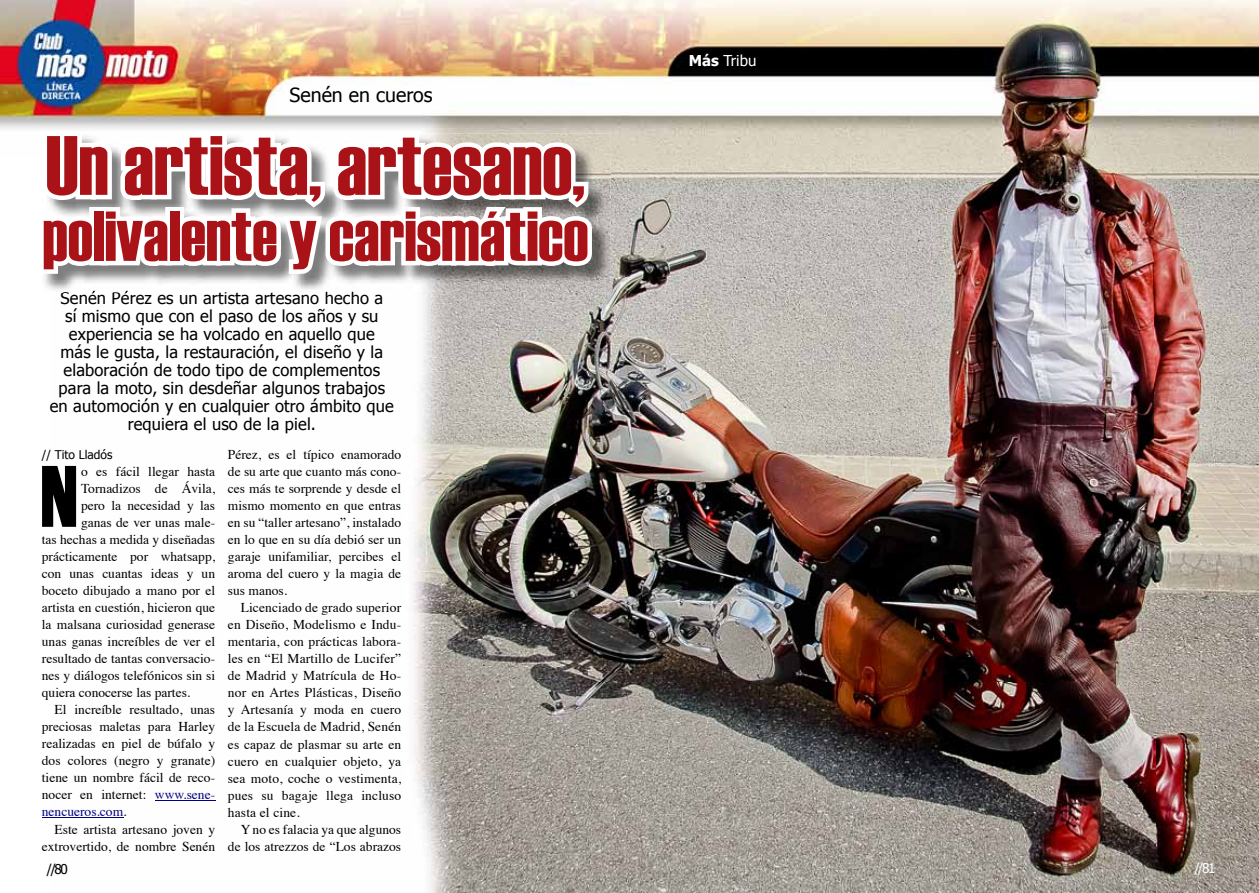
<style>
.page{position:relative;width:1259px;height:893px;background:#fff}
.page>*{position:absolute;margin:0;border:0;box-sizing:border-box;transform-origin:0 0}
.t1{font:87px "Haettenschweiler";color:#000}
.t2{font:84px "Haettenschweiler";color:#a91317}
.t3{font:70.5px "Haettenschweiler";color:#a91317}
.t4{font:19.5px "Tahoma";color:#000}
.t5{font:16.5px/18px "Tahoma";letter-spacing:.01em;color:#000;text-align:center}
.t6{font:15px "Tahoma";color:#fff}
.t7{font:13.5px/17px "Times";color:#000;text-align:justify}
.t8{font:13.5px "Times";color:#000080}
.t9{font:13.5px "Tahoma";color:#000}
.t10{font:13.5px "Tahoma";color:#fff}
.t11{font:12px "Tahoma";color:#000}
.s1{color:#000080}
.s2{color:#000}
.s3{font-weight:700}
</style>
<div class="page">
<img style="left:0;top:0;width:1259px;height:157px">
<img style="left:577px;top:157px;width:682px;height:736px">
<img style="left:123px;top:308px;width:454px;height:532px">
<img style="left:427px;top:840px;width:150px;height:53px">
<img style="left:598px;top:134px;width:13px;height:158px">
<svg style="left:35px;top:127px;width:563px;height:181px"></svg>
<hr style="left:155px;top:800px;width:60px;height:1px;background:#000080">
<hr style="left:42px;top:817px;width:81px;height:1px;background:#000080">
<h3 class="t4" style="left:290px;top:82px;width:144px">Senén en cueros</h3>
<h2 class="t2" style="left:46px;top:118px;width:541px">Un artista, artesano,</h2>
<h3 class="t3" style="left:43px;top:196px;width:547px">polivalente y carismático</h3>
<p class="t5" style="left:50px;top:289px;width:346px">Senén Pérez es un artista artesano hecho a<br>sí mismo que con el paso de los años y su experiencia se ha volcado en aquello que<br>más le gusta, la restauración, el diseño y la elaboración de todo tipo de complementos para la moto, sin desdeñar algunos trabajos en automoción y en cualquier otro ámbito que requiera el uso de la piel.</p>
<p class="t11" style="left:42px;top:447px;width:72px">// Tito Lladós</p>
<p class="t7" style="left:81px;top:462px;width:136px">o es fácil llegar hasta</p>
<p class="t7" style="left:81px;top:479px;width:136px">Tornadizos de Ávila,</p>
<p class="t7" style="left:81px;top:496px;width:136px">pero la necesidad y las</p>
<p class="t7" style="left:81px;top:513px;width:136px">ganas de ver unas male-</p>
<p class="t7" style="left:42px;top:530px;width:175px">tas hechas a medida y diseñadas</p>
<p class="t7" style="left:42px;top:547px;width:175px">prácticamente por whatsapp,</p>
<p class="t7" style="left:42px;top:564px;width:175px">con unas cuantas ideas y un</p>
<p class="t7" style="left:42px;top:581px;width:175px">boceto dibujado a mano por el</p>
<p class="t7" style="left:42px;top:598px;width:175px">artista en cuestión, hicieron que</p>
<p class="t7" style="left:42px;top:615px;width:175px">la malsana curiosidad generase</p>
<p class="t7" style="left:42px;top:632px;width:175px">unas ganas increíbles de ver el</p>
<p class="t7" style="left:42px;top:649px;width:175px">resultado de tantas conversacio-</p>
<p class="t7" style="left:42px;top:666px;width:175px">nes y diálogos telefónicos sin si</p>
<p class="t7" style="left:42px;top:683px;width:150px">quiera conocerse las partes.</p>
<p class="t7" style="left:55px;top:700px;width:162px">El increíble resultado, unas</p>
<p class="t7" style="left:42px;top:717px;width:175px">preciosas maletas para Harley</p>
<p class="t7" style="left:42px;top:734px;width:175px">realizadas en piel de búfalo y</p>
<p class="t7" style="left:42px;top:751px;width:175px">dos colores (negro y granate)</p>
<p class="t7" style="left:42px;top:768px;width:175px">tiene un nombre fácil de reco-</p>
<p class="t7" style="left:42px;top:785px;width:175px">nocer en internet: <span class="s1">www.sene-</span></p>
<p class="t8" style="left:42px;top:799px;width:86px">nencueros.com<span class="s2">.</span></p>
<p class="t7" style="left:55px;top:819px;width:162px">Este artista artesano joven y</p>
<p class="t7" style="left:42px;top:836px;width:175px">extrovertido, de nombre Senén</p>
<h1 class="t1" style="left:40px;top:447px;width:38px">N</h1>
<p class="t7" style="left:228px;top:445px;width:175px">Pérez, es el típico enamorado de su arte que cuanto más cono&shy;ces más te sorprende y desde el mismo momento en que entras en su “taller artesano”, instalado en lo que en su día debió ser un garaje unifamiliar, percibes el aroma del cuero y la magia de sus manos.</p>
<p class="t7" style="left:228px;top:598px;width:175px;text-indent:13px">Licenciado de grado superior en Diseño, Modelismo e Indu&shy;mentaria, con prácticas labora&shy;les en “El Martillo de Lucifer” de Madrid y Matrícula de Ho&shy;nor en Artes Plásticas, Diseño y Artesanía y moda en cuero de la Escuela de Madrid, Senén es capaz de plasmar su arte en cuero en cualquier objeto, ya sea moto, coche o vestimenta, pues su bagaje llega incluso hasta el cine.</p>
<p class="t7" style="left:228px;top:819px;width:175px;text-align:right">Y no es falacia ya que algunos de los atrezzos de “Los abrazos</p>
<p class="t6" style="left:688px;top:50px;width:69px"><span class="s3">Más</span> Tribu</p>
<p class="t9" style="left:47px;top:860px;width:23px">//80</p>
<p class="t10" style="left:1194px;top:859px;width:23px">//81</p>
</div>
